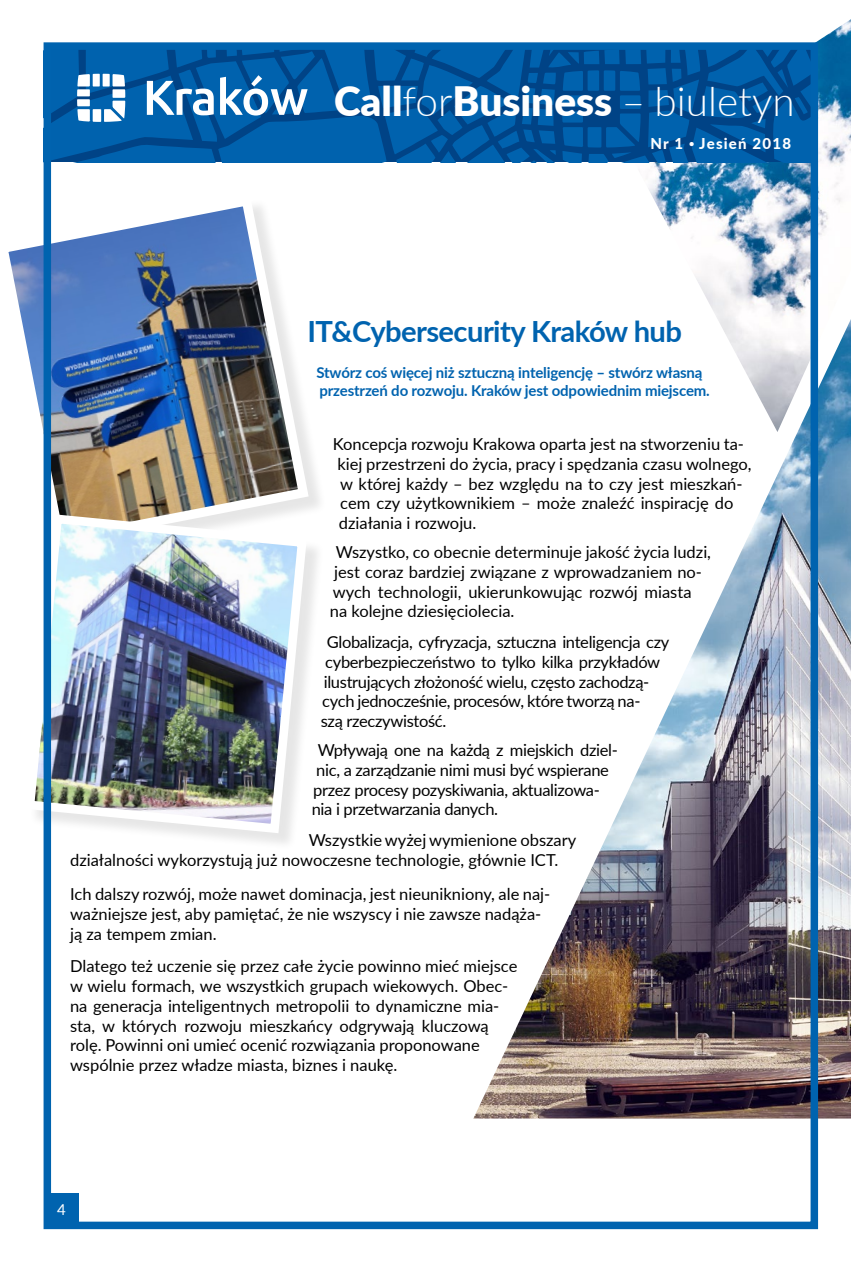
<style>
.page{position:relative;width:851px;height:1263px;background:#fff}
.page>*{position:absolute;margin:0;border:0;box-sizing:border-box;transform-origin:0 0}
.t1{font:900 40.5px "Lato";color:#fff}
.t2{font:700 29.25px "Lato";letter-spacing:-.02em;color:#0063af}
.t3{font:16.5px/19.8px "Lato";color:#000}
.t4{font:16.5px/19.8px "Lato";letter-spacing:-.02em;color:#000}
.t5{font:700 15px/18px "Lato";letter-spacing:-.01em;color:#0063af}
.t6{font:800 15px "Lato";letter-spacing:.08em;color:#fff}
.t7{font:15px "Lato";color:#fff}
.s1{font-weight:300}
.s2{font-size:9px}
</style>
<div class="page">
<img style="left:634px;top:20px;width:216px;height:299px">
<img style="left:473px;top:319px;width:377px;height:799px">
<img style="left:8px;top:190px;width:306px;height:319px">
<img style="left:34px;top:509px;width:277px;height:329px">
<div style="left:44px;top:42px;width:773px;height:1187px;border:8px solid #0063af"></div>
<div style="left:46px;top:1193px;width:33px;height:33px;background:#0063af"></div>
<svg style="left:44px;top:47px;width:769px;height:115px;background:#0a5fa5"></svg>
<h1 class="t1" style="left:334px;top:70px;width:462px">Call<span class="s1">for</span>Business <span class="s1">– biuletyn</span></h1>
<p class="t6" style="left:650px;top:132px;width:142px">Nr 1 <span class="s2">•</span> Jesień 2018</p>
<h2 class="t2" style="left:307px;top:310px;width:376px">IT&amp;Cybersecurity Kraków hub</h2>
<p class="t5" style="left:316px;top:363px;width:395px">Stwórz coś więcej niż sztuczną inteligencję – stwórz własną przestrzeń do rozwoju. Kraków jest odpowiednim miejscem.</p>
<p class="t3" style="left:333px;top:433px;width:420px">Koncepcja rozwoju Krakowa oparta jest na stworzeniu ta&shy;kiej przestrzeni do życia, pracy i spędzania czasu wolnego, w której każdy – bez względu na to czy jest mieszkań&shy;cem czy użytkownikiem – może znaleźć inspirację do działania i rozwoju.</p>
<p class="t3" style="left:330px;top:541px;width:383px;text-indent:6px">Wszystko, co obecnie determinuje jakość życia ludzi, jest coraz bardziej związane z wprowadzaniem no&shy;wych technologii, ukierunkowując rozwój miasta<br>na kolejne dziesięciolecia.</p>
<p class="t4" style="left:321px;top:631px;width:350px;text-indent:6px">Globalizacja, cyfryzacja, sztuczna inteligencja czy cyberbezpieczeństwo to tylko kilka przykładów ilustrujących złożoność wielu, często zachodzą&shy;cych jednocześnie, procesów, które tworzą na-<br>szą rzeczywistość.</p>
<p class="t4" style="left:312px;top:739px;width:307px;text-indent:6px">Wpływają one na każdą z miejskich dziel&shy;nic, a zarządzanie nimi musi być wspierane przez procesy pozyskiwania, aktualizowa&shy;nia i przetwarzania danych.</p>
<p class="t3" style="left:70px;top:829px;width:507px;text-indent:239px">Wszystkie wyżej wymienione obszary działalności wykorzystują już nowoczesne technologie, głównie ICT.</p>
<p class="t3" style="left:70px;top:883px;width:481px">Ich dalszy rozwój, może nawet dominacja, jest nieunikniony, ale naj&shy;ważniejsze jest, aby pamiętać, że nie wszyscy i nie zawsze nadąża&shy;ją za tempem zmian.</p>
<p class="t3" style="left:70px;top:955px;width:449px">Dlatego też uczenie się przez całe życie powinno mieć miejsce w wielu formach, we wszystkich grupach wiekowych. Obec&shy;na generacja inteligentnych metropolii to dynamiczne mia&shy;sta, w których rozwoju mieszkańcy odgrywają kluczową rolę. Powinni oni umieć ocenić rozwiązania proponowane wspólnie przez władze miasta, biznes i naukę.</p>
<p class="t7" style="left:57px;top:1198px;width:10px">4</p>
</div>
